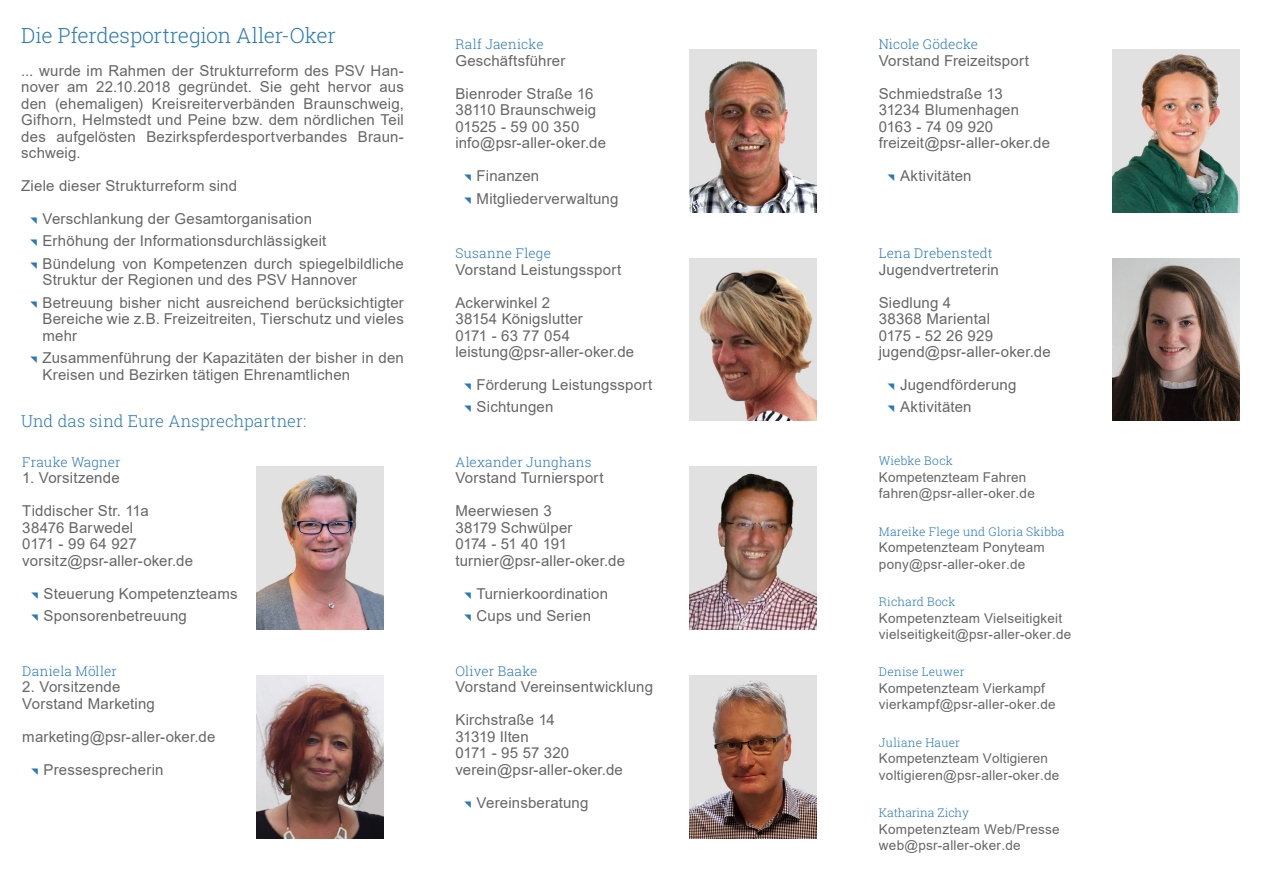
<style>
.page{position:relative;width:1263px;height:893px;background:#fff}
.page>*{position:absolute;margin:0;border:0;box-sizing:border-box;transform-origin:0 0}
.Überschriften_Roboto{font:300 21px "Roboto Slab";letter-spacing:-.01em;color:#2878bd}
.Unterüberschriften_R{font:300 16.5px "Roboto Slab";letter-spacing:.005em;color:#2878bd}
.Fließtext{font:15px/16.5px "Arial";letter-spacing:.015em;color:#666;text-align:justify}
.Fließtext-2{font:15px "Arial";letter-spacing:-.025em;color:#666}
.Fließtext-3{font:15px "Arial";letter-spacing:-.01em;color:#666}
.KTeam_Namen{font:13.5px/16.5px "Arial";letter-spacing:.015em;color:#666}
.Fließtext-4{font:300 13.5px "Roboto Slab";letter-spacing:.015em;color:#2878bd}
.KTeam_Namen-2{font:300 12px "Roboto Slab";letter-spacing:.01em;color:#2878bd}
.KTeam_Namen-3{font:300 12px "Roboto Slab";letter-spacing:-.01em;color:#2878bd}
</style>
<div class="page">
<img style="left:256px;top:676px;width:127px;height:162px">
<img style="left:689px;top:50px;width:127px;height:162px">
<img style="left:256px;top:467px;width:127px;height:163px">
<img style="left:689px;top:258px;width:127px;height:163px">
<img style="left:689px;top:467px;width:127px;height:163px">
<img style="left:689px;top:676px;width:127px;height:162px">
<img style="left:1113px;top:50px;width:127px;height:162px">
<img style="left:1113px;top:258px;width:127px;height:163px">
<p class="Überschriften_Roboto" style="left:21px;top:21px;width:316px">Die Pferdesportregion Aller-Oker</p>
<p class="Fließtext" style="left:21px;top:62px;width:384px">... wurde im Rahmen der Strukturreform des PSV Han&shy;nover am 22.10.2018 gegründet. Sie geht hervor aus den (ehemaligen) Kreisreiterverbänden Braunschweig, Gifhorn, Helmstedt und Peine bzw. dem nördlichen Teil des aufgelösten Bezirkspferdesportverbandes Braun&shy;schweig.</p>
<p class="Fließtext" style="left:21px;top:177px;width:217px">Ziele dieser Strukturreform sind</p>
<p class="Fließtext" style="left:43px;top:210px;width:271px">Verschlankung der Gesamtorganisation</p>
<p class="Fließtext" style="left:43px;top:233px;width:285px">Erhöhung der Informationsdurchlässigkeit</p>
<p class="Fließtext" style="left:43px;top:255px;width:363px">Bündelung von Kompetenzen durch spiegelbildliche<br>Struktur der Regionen und des PSV Hannover</p>
<p class="Fließtext" style="left:43px;top:294px;width:363px">Betreuung bisher nicht ausreichend berücksichtigter Bereiche wie z.B. Freizeitreiten, Tierschutz und vieles mehr</p>
<p class="Fließtext" style="left:43px;top:350px;width:363px">Zusammenführung der Kapazitäten der bisher in den<br>Kreisen und Bezirken tätigen Ehrenamtlichen</p>
<p class="Unterüberschriften_R" style="left:21px;top:410px;width:286px">Und das sind Eure Ansprechpartner:</p>
<p class="Fließtext-4" style="left:22px;top:453px;width:100px">Frauke Wagner</p>
<p class="Fließtext" style="left:22px;top:470px;width:99px">1. Vorsitzende</p>
<p class="Fließtext" style="left:22px;top:503px;width:128px">Tiddischer Str. 11a</p>
<p class="Fließtext" style="left:22px;top:519px;width:112px">38476 Barwedel</p>
<p class="Fließtext" style="left:22px;top:536px;width:116px">0171 - 99 64 927</p>
<p class="Fließtext" style="left:22px;top:552px;width:172px">vorsitz@psr-aller-oker.de</p>
<p class="Fließtext" style="left:44px;top:585px;width:196px">Steuerung Kompetenzteams</p>
<p class="Fließtext" style="left:44px;top:608px;width:145px">Sponsorenbetreuung</p>
<p class="Fließtext-4" style="left:22px;top:661px;width:96px">Daniela Möller</p>
<p class="Fließtext" style="left:22px;top:678px;width:100px">2. Vorsitzende</p>
<p class="Fließtext" style="left:22px;top:695px;width:134px">Vorstand Marketing</p>
<p class="Fließtext" style="left:22px;top:728px;width:195px">marketing@psr-aller-oker.de</p>
<p class="Fließtext" style="left:44px;top:761px;width:121px">Pressesprecherin</p>
<p class="Fließtext-4" style="left:455px;top:35px;width:90px">Ralf Jaenicke</p>
<p class="Fließtext" style="left:455px;top:52px;width:112px">Geschäftsführer</p>
<p class="Fließtext" style="left:455px;top:85px;width:140px">Bienroder Straße 16</p>
<p class="Fließtext" style="left:455px;top:102px;width:142px">38110 Braunschweig</p>
<p class="Fließtext" style="left:455px;top:118px;width:125px">01525 - 59 00 350</p>
<p class="Fließtext" style="left:455px;top:135px;width:152px">info@psr-aller-oker.de</p>
<p class="Fließtext" style="left:477px;top:168px;width:64px">Finanzen</p>
<p class="Fließtext" style="left:477px;top:190px;width:143px">Mitgliederverwaltung</p>
<p class="Fließtext-4" style="left:455px;top:244px;width:97px">Susanne Flege</p>
<p class="Fließtext" style="left:455px;top:261px;width:167px">Vorstand Leistungssport</p>
<p class="Fließtext" style="left:455px;top:294px;width:96px">Ackerwinkel 2</p>
<p class="Fließtext" style="left:455px;top:310px;width:129px">38154 Königslutter</p>
<p class="Fließtext" style="left:455px;top:327px;width:116px">0171 - 63 77 054</p>
<p class="Fließtext" style="left:455px;top:343px;width:180px">leistung@psr-aller-oker.de</p>
<p class="Fließtext" style="left:477px;top:376px;width:177px">Förderung Leistungssport</p>
<p class="Fließtext" style="left:477px;top:399px;width:78px">Sichtungen</p>
<p class="Fließtext-4" style="left:455px;top:453px;width:138px">Alexander Junghans</p>
<p class="Fließtext" style="left:455px;top:470px;width:150px">Vorstand Turniersport</p>
<p class="Fließtext" style="left:455px;top:503px;width:98px">Meerwiesen 3</p>
<p class="Fließtext" style="left:455px;top:519px;width:119px">38179 Schwülper</p>
<p class="Fließtext-2" style="left:455px;top:534px;width:113px">0174 - 51 40 191</p>
<p class="Fließtext" style="left:455px;top:552px;width:171px">turnier@psr-aller-oker.de</p>
<p class="Fließtext" style="left:477px;top:585px;width:133px">Turnierkoordination</p>
<p class="Fließtext" style="left:477px;top:608px;width:116px">Cups und Serien</p>
<p class="Fließtext-4" style="left:455px;top:661px;width:84px">Oliver Baake</p>
<p class="Fließtext" style="left:455px;top:678px;width:199px">Vorstand Vereinsentwicklung</p>
<p class="Fließtext" style="left:455px;top:711px;width:101px">Kirchstraße 14</p>
<p class="Fließtext-3" style="left:455px;top:726px;width:75px">31319 Ilten</p>
<p class="Fließtext" style="left:455px;top:744px;width:115px">0171 - 95 57 320</p>
<p class="Fließtext" style="left:455px;top:761px;width:169px">verein@psr-aller-oker.de</p>
<p class="Fließtext" style="left:477px;top:794px;width:113px">Vereinsberatung</p>
<p class="Fließtext-4" style="left:879px;top:35px;width:101px">Nicole Gödecke</p>
<p class="Fließtext" style="left:879px;top:52px;width:152px">Vorstand Freizeitsport</p>
<p class="Fließtext" style="left:879px;top:85px;width:125px">Schmiedstraße 13</p>
<p class="Fließtext" style="left:879px;top:102px;width:142px">31234 Blumenhagen</p>
<p class="Fließtext" style="left:879px;top:118px;width:116px">0163 - 74 09 920</p>
<p class="Fließtext" style="left:879px;top:135px;width:173px">freizeit@psr-aller-oker.de</p>
<p class="Fließtext" style="left:900px;top:168px;width:73px">Aktivitäten</p>
<p class="Fließtext-4" style="left:879px;top:244px;width:115px">Lena Drebenstedt</p>
<p class="Fließtext" style="left:879px;top:261px;width:122px">Jugendvertreterin</p>
<p class="Fließtext" style="left:879px;top:294px;width:74px">Siedlung 4</p>
<p class="Fließtext" style="left:879px;top:310px;width:113px">38368 Mariental</p>
<p class="Fließtext" style="left:879px;top:327px;width:116px">0175 - 52 26 929</p>
<p class="Fließtext" style="left:879px;top:343px;width:173px">jugend@psr-aller-oker.de</p>
<p class="Fließtext" style="left:900px;top:376px;width:118px">Jugendförderung</p>
<p class="Fließtext" style="left:900px;top:399px;width:73px">Aktivitäten</p>
<p class="KTeam_Namen-2" style="left:879px;top:453px;width:75px">Wiebke Bock</p>
<p class="KTeam_Namen" style="left:879px;top:469px;width:157px">Kompetenzteam Fahren fahren@psr-aller-oker.de</p>
<p class="KTeam_Namen-2" style="left:879px;top:523px;width:187px">Mareike Flege und Gloria Skibba</p>
<p class="KTeam_Namen" style="left:879px;top:539px;width:167px">Kompetenzteam Ponyteam pony@psr-aller-oker.de</p>
<p class="KTeam_Namen-2" style="left:879px;top:593px;width:78px">Richard Bock</p>
<p class="KTeam_Namen" style="left:879px;top:609px;width:194px">Kompetenzteam Vielseitigkeit vielseitigkeit@psr-aller-oker.de</p>
<p class="KTeam_Namen-2" style="left:879px;top:664px;width:87px">Denise Leuwer</p>
<p class="KTeam_Namen" style="left:879px;top:680px;width:178px">Kompetenzteam Vierkampf vierkampf@psr-aller-oker.de</p>
<p class="KTeam_Namen-2" style="left:879px;top:734px;width:83px">Juliane Hauer</p>
<p class="KTeam_Namen" style="left:879px;top:750px;width:182px">Kompetenzteam Voltigieren voltigieren@psr-aller-oker.de</p>
<p class="KTeam_Namen-3" style="left:879px;top:805px;width:92px">Katharina Zichy</p>
<p class="KTeam_Namen" style="left:879px;top:821px;width:182px">Kompetenzteam Web/Presse web@psr-aller-oker.de</p>
</div>
